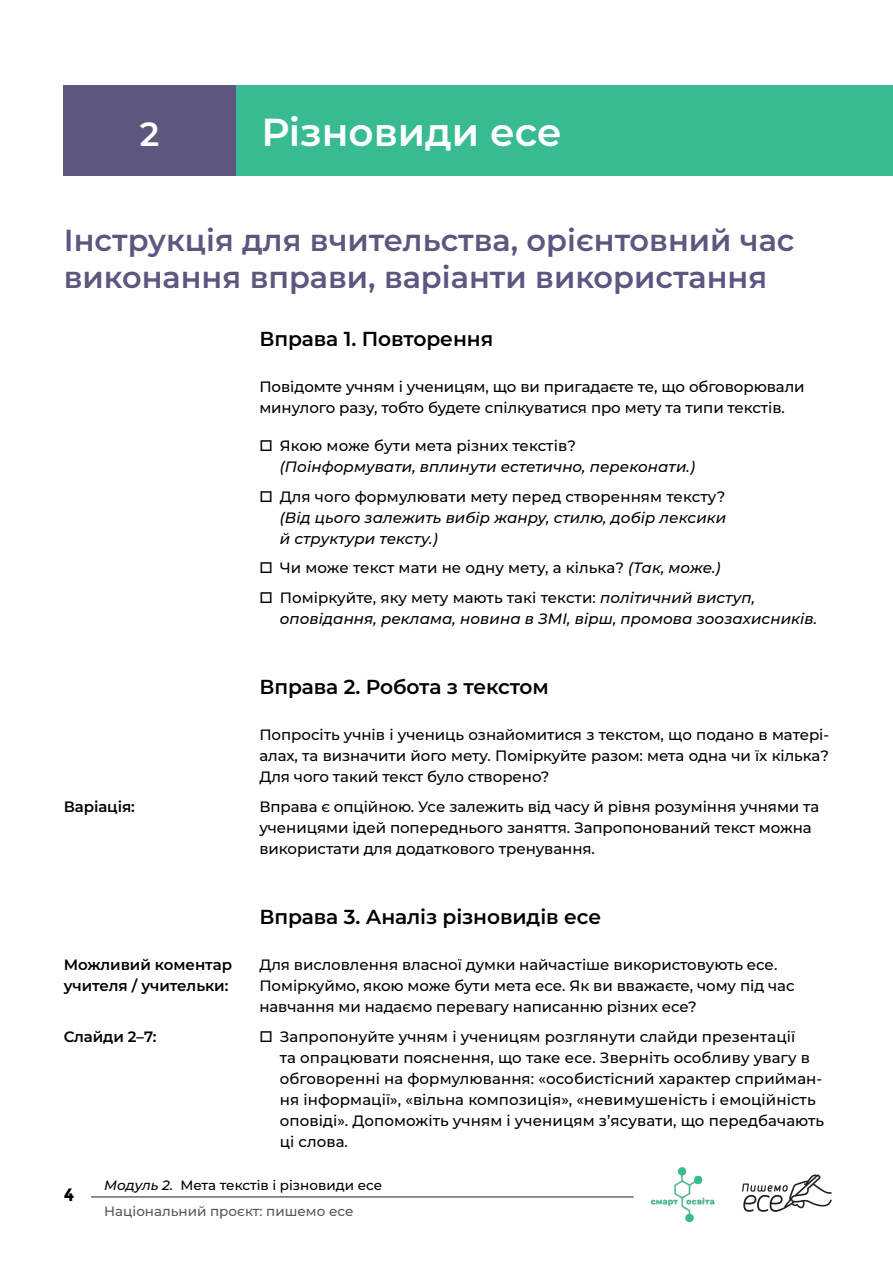
<style>
.page{position:relative;width:893px;height:1263px;background:#fff}
.page>*{position:absolute;margin:0;border:0;box-sizing:border-box;transform-origin:0 0}
.t1{font:600 39px "Montserrat";color:#fff}
.t2{font:600 33.6px "Montserrat";color:#fff}
.t3{font:600 30.3px/37.8px "Montserrat";color:#5f5680}
.t4{font:600 20.25px "Montserrat";letter-spacing:-.005em;color:#000001}
.t5{font:700 18px "Montserrat";color:#000001}
.t6{font:500 15px/21px "Montserrat";letter-spacing:-.005em;color:#000002}
.t7{font:italic 500 15px/21px "Montserrat";letter-spacing:.005em;color:#000002}
.t8{font:600 15px "Montserrat";letter-spacing:-.005em;color:#000002}
.t9{font:500 13.5px "Montserrat";color:#000001}
.t10{font:500 13.5px "Montserrat";color:#57585a}
.s1{font-style:normal}
.s2{font-style:italic}
</style>
<div class="page">
<hr style="left:91px;top:1196px;width:543px;height:1px;background:#231f20">
<svg style="left:742px;top:1174px;width:90px;height:38px"></svg>
<img style="left:650px;top:1167px;width:65px;height:56px">
<div style="left:63px;top:85px;width:186px;height:90px;background:#5f5680"></div>
<div style="left:236px;top:85px;width:657px;height:90px;background:#38bb93"></div>
<p class="t2" style="left:140px;top:111px;width:21px">2</p>
<p class="t1" style="left:261px;top:106px;width:302px">Різновиди есе</p>
<p class="t3" style="left:64px;top:220px;width:732px">Інструкція для вчительства, орієнтовний час виконання вправи, варіанти використання</p>
<p class="t4" style="left:259px;top:325px;width:235px">Вправа 1. Повторення</p>
<p class="t6" style="left:259px;top:376px;width:547px">Повідомте учням і ученицям, що ви пригадаєте те, що обговорювали минулого разу, тобто будете спілкуватися про мету та типи текстів.</p>
<p class="t7" style="left:280px;top:435px;width:417px;text-indent:-20px">□ <span class="s1">Якою може бути мета різних текстів? </span>(Поінформувати, вплинути естетично, переконати.)</p>
<p class="t7" style="left:280px;top:485px;width:448px;text-align:justify;text-indent:-20px">□ <span class="s1">Для чого формулювати мету перед створенням тексту? </span>(Від цього залежить вибір жанру, стилю, добір лексики й структури тексту.)</p>
<p class="t6" style="left:259px;top:557px;width:463px">□ Чи може текст мати не одну мету, а кілька? <span class="s2">(Так, може.)</span></p>
<p class="t7" style="left:280px;top:586px;width:539px;text-indent:-20px">□ <span class="s1">Поміркуйте, яку мету мають такі тексти:</span> політичний виступ, оповідання, реклама, новина в ЗМІ, вірш, промова зоозахисників.</p>
<p class="t4" style="left:259px;top:673px;width:291px">Вправа 2. Робота з текстом</p>
<p class="t6" style="left:259px;top:724px;width:571px;text-align:justify">Попросіть учнів і учениць ознайомитися з текстом, що подано в матері&shy;алах, та визначити його мету. Поміркуйте разом: мета одна чи їх кілька?<br>Для чого такий текст було створено?</p>
<p class="t8" style="left:64px;top:796px;width:73px">Варіація:</p>
<p class="t6" style="left:259px;top:795px;width:561px">Вправа є опційною. Усе залежить від часу й рівня розуміння учнями та ученицями ідей попереднього заняття. Запропонований текст можна використати для додаткового тренування.</p>
<p class="t4" style="left:259px;top:903px;width:343px">Вправа 3. Аналіз різновидів есе</p>
<p class="t8" style="left:64px;top:955px;width:170px">Можливий коментар</p>
<p class="t6" style="left:259px;top:953px;width:519px">Для висловлення власної думки найчастіше використовують есе.</p>
<p class="t8" style="left:64px;top:976px;width:166px">учителя / учительки:</p>
<p class="t6" style="left:259px;top:974px;width:537px">Поміркуймо, якою може бути мета есе. Як ви вважаєте, чому під час навчання ми надаємо перевагу написанню різних есе?</p>
<p class="t8" style="left:64px;top:1026px;width:94px">Слайди 2–7:</p>
<p class="t6" style="left:280px;top:1025px;width:546px;text-indent:-20px">□ Запропонуйте учням і ученицям розглянути слайди презентації<br>та опрацювати пояснення, що таке есе. Зверніть особливу увагу в обговоренні на формулювання: «особистісний характер сприйман&shy;ня інформації», «вільна композиція», «невимушеність і емоційність оповіді». Допоможіть учням і ученицям з’ясувати, що передбачають ці слова.</p>
<p class="t5" style="left:64px;top:1184px;width:12px">4</p>
<p class="t9" style="left:104px;top:1175px;width:280px"><span class="s2">Модуль 2.</span> Мета текстів і різновиди есе</p>
<p class="t10" style="left:104px;top:1202px;width:251px">Національний проєкт: пишемо есе</p>
</div>
